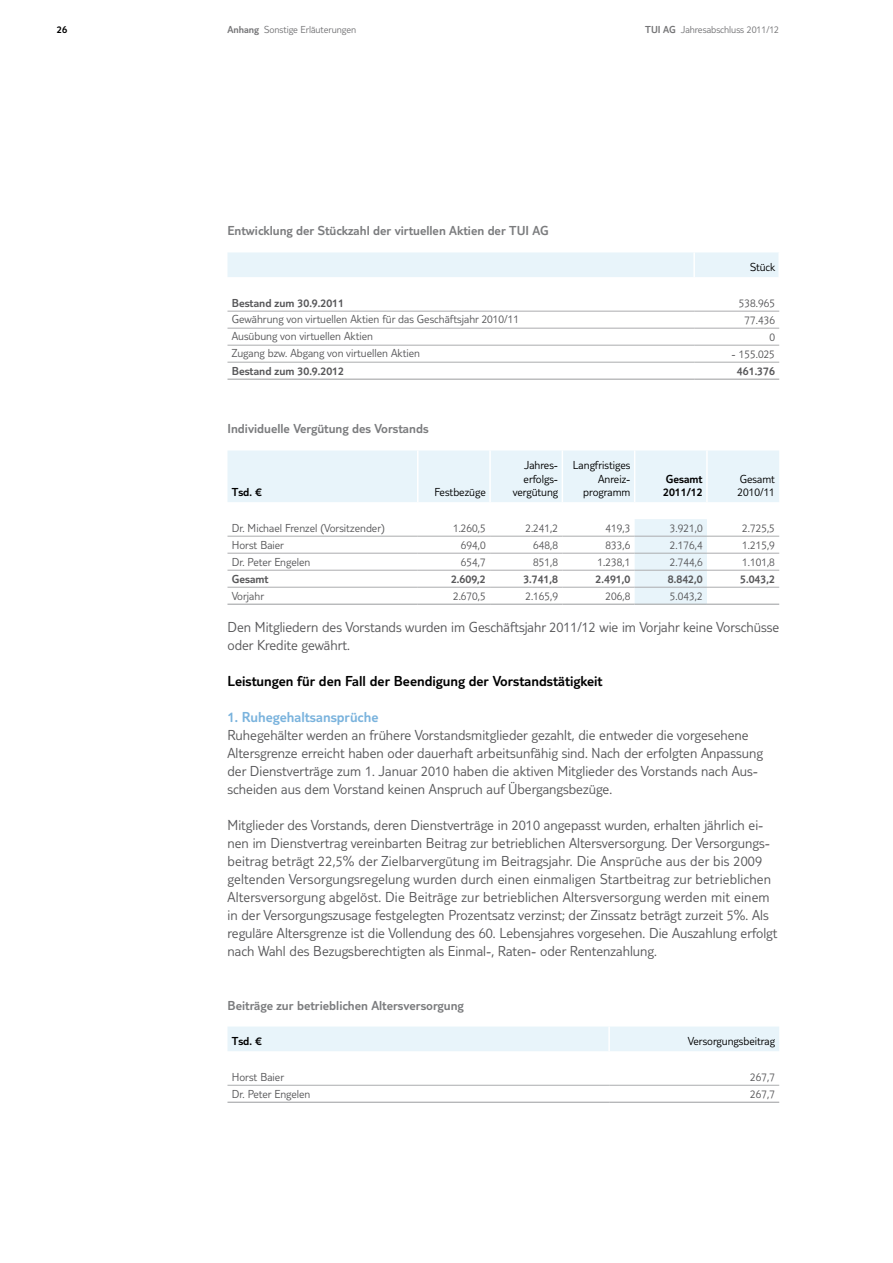
<style>
.page{position:relative;width:893px;height:1263px;background:#fff}
.page>*{position:absolute;margin:0;border:0;box-sizing:border-box;transform-origin:0 0}
.t1{font:300 15px/18px "TUI Type";color:#58585a}
.t2{font:300 15px "TUI Type";color:#000}
.t3{font:300 15px "TUI Type";color:#7ab3dd}
.t4{font:300 13.5px "TUI Type";color:#7b7c7e}
.t5{font:300 12px "TUI Type";color:#58585a}
.t6{font:300 12px/13.5px "TUI Type";color:#000;text-align:right}
.t7{font:300 12px "TUI Type";color:#58585a}
.t8{font:300 12px/13.5px "TUI Type";color:#000}
.t9{font:300 10.5px "TUI Type";letter-spacing:-.005em;color:#757577}
.t10{font:300 10.5px "TUI Type";color:#000}
.s1{font-style:inherit}
</style>
<div class="page">
<div style="left:227px;top:252px;width:551px;height:25px;background:#e8f4fa"></div>
<hr style="left:227px;top:328px;width:467px;height:1px;background:#abacae">
<hr style="left:227px;top:362px;width:467px;height:1px;background:#abacae">
<hr style="left:694px;top:328px;width:85px;height:1px;background:#abacae">
<hr style="left:694px;top:362px;width:85px;height:1px;background:#abacae">
<hr style="left:693px;top:252px;width:2px;height:25px;background:#fff">
<hr style="left:227px;top:311px;width:467px;height:1px;background:#abacae">
<hr style="left:227px;top:345px;width:467px;height:1px;background:#abacae">
<hr style="left:227px;top:379px;width:467px;height:1px;background:#abacae">
<hr style="left:694px;top:379px;width:85px;height:1px;background:#abacae">
<hr style="left:694px;top:311px;width:85px;height:1px;background:#abacae">
<hr style="left:694px;top:345px;width:85px;height:1px;background:#abacae">
<svg style="left:227px;top:450px;width:552px;height:120px"></svg>
<svg style="left:635px;top:450px;width:72px;height:154px;background:#eaf4f9"></svg>
<hr style="left:418px;top:536px;width:72px;height:1px;background:#abacae">
<hr style="left:490px;top:536px;width:72px;height:1px;background:#abacae">
<hr style="left:562px;top:536px;width:73px;height:1px;background:#abacae">
<hr style="left:707px;top:536px;width:72px;height:1px;background:#abacae">
<hr style="left:418px;top:553px;width:72px;height:1px;background:#abacae">
<hr style="left:490px;top:553px;width:72px;height:1px;background:#abacae">
<hr style="left:562px;top:553px;width:73px;height:1px;background:#abacae">
<hr style="left:707px;top:553px;width:72px;height:1px;background:#abacae">
<hr style="left:489px;top:450px;width:2px;height:52px;background:#fff">
<hr style="left:562px;top:450px;width:1px;height:52px;background:#fff">
<hr style="left:635px;top:536px;width:72px;height:1px;background:#abacae">
<hr style="left:635px;top:553px;width:72px;height:1px;background:#abacae">
<hr style="left:227px;top:536px;width:191px;height:1px;background:#abacae">
<hr style="left:227px;top:553px;width:191px;height:1px;background:#abacae">
<hr style="left:227px;top:570px;width:191px;height:1px;background:#abacae">
<hr style="left:418px;top:570px;width:72px;height:1px;background:#abacae">
<hr style="left:490px;top:570px;width:72px;height:1px;background:#abacae">
<hr style="left:562px;top:570px;width:73px;height:1px;background:#abacae">
<hr style="left:707px;top:570px;width:72px;height:1px;background:#abacae">
<hr style="left:635px;top:570px;width:72px;height:1px;background:#abacae">
<hr style="left:227px;top:587px;width:191px;height:1px;background:#abacae">
<hr style="left:418px;top:587px;width:72px;height:1px;background:#abacae">
<hr style="left:490px;top:587px;width:72px;height:1px;background:#abacae">
<hr style="left:562px;top:587px;width:73px;height:1px;background:#abacae">
<hr style="left:707px;top:587px;width:72px;height:1px;background:#abacae">
<hr style="left:635px;top:587px;width:72px;height:1px;background:#abacae">
<hr style="left:417px;top:450px;width:2px;height:52px;background:#fff">
<hr style="left:634px;top:450px;width:1px;height:52px;background:#fff">
<hr style="left:706px;top:450px;width:2px;height:52px;background:#fff">
<hr style="left:227px;top:604px;width:191px;height:1px;background:#abacae">
<hr style="left:418px;top:604px;width:72px;height:1px;background:#abacae">
<hr style="left:490px;top:604px;width:72px;height:1px;background:#abacae">
<hr style="left:562px;top:604px;width:73px;height:1px;background:#abacae">
<hr style="left:635px;top:604px;width:72px;height:1px;background:#abacae">
<hr style="left:707px;top:604px;width:72px;height:1px;background:#abacae">
<div style="left:227px;top:1026px;width:552px;height:25px;background:#e8f4fa"></div>
<hr style="left:227px;top:1085px;width:382px;height:1px;background:#abacae">
<hr style="left:609px;top:1085px;width:170px;height:1px;background:#abacae">
<hr style="left:608px;top:1026px;width:2px;height:25px;background:#fff">
<hr style="left:227px;top:1102px;width:382px;height:1px;background:#abacae">
<hr style="left:609px;top:1102px;width:170px;height:1px;background:#abacae">
<p class="t10" style="left:57px;top:23px;width:12px">26</p>
<p class="t9" style="left:227px;top:23px;width:130px"><span class="s1">Anhang</span> Sonstige Erläuterungen</p>
<p class="t9" style="left:645px;top:23px;width:135px"><span class="s1">TUI AG</span> Jahresabschluss 2011/12</p>
<p class="t4" style="left:227px;top:223px;width:323px">Entwicklung der Stückzahl der virtuellen Aktien der TUI AG</p>
<p class="t6" style="left:750px;top:260px;width:27px">Stück</p>
<p class="t7" style="left:232px;top:296px;width:114px">Bestand zum 30.9.2011</p>
<p class="t5" style="left:739px;top:296px;width:38px">538.965</p>
<p class="t5" style="left:232px;top:313px;width:289px">Gewährung von virtuellen Aktien für das Geschäftsjahr 2010/11</p>
<p class="t5" style="left:744px;top:313px;width:32px">77.436</p>
<p class="t5" style="left:232px;top:330px;width:143px">Ausübung von virtuellen Aktien</p>
<p class="t5" style="left:769px;top:330px;width:7px">0</p>
<p class="t5" style="left:232px;top:347px;width:190px">Zugang bzw. Abgang von virtuellen Aktien</p>
<p class="t5" style="left:732px;top:347px;width:45px">- 155.025</p>
<p class="t7" style="left:232px;top:364px;width:114px">Bestand zum 30.9.2012</p>
<p class="t7" style="left:737px;top:364px;width:40px">461.376</p>
<p class="t4" style="left:227px;top:421px;width:203px">Individuelle Vergütung des Vorstands</p>
<p class="t8" style="left:232px;top:485px;width:31px">Tsd. €</p>
<p class="t6" style="left:434px;top:485px;width:53px">Festbezüge</p>
<p class="t6" style="left:513px;top:458px;width:47px">Jahres&shy;erfolgs&shy;vergütung</p>
<p class="t6" style="left:573px;top:458px;width:59px">Langfristiges<br>Anreiz&shy;programm</p>
<p class="t8" style="left:663px;top:472px;width:41px">Gesamt<br>2011/12</p>
<p class="t6" style="left:737px;top:472px;width:39px;text-align:left">Gesamt<br>2010/11</p>
<p class="t5" style="left:232px;top:521px;width:155px">Dr. Michael Frenzel (Vorsitzender)</p>
<p class="t5" style="left:453px;top:521px;width:34px">1.260,5</p>
<p class="t5" style="left:525px;top:521px;width:34px">2.241,2</p>
<p class="t5" style="left:605px;top:521px;width:26px">419,3</p>
<p class="t5" style="left:670px;top:521px;width:34px">3.921,0</p>
<p class="t5" style="left:742px;top:521px;width:34px">2.725,5</p>
<p class="t5" style="left:232px;top:538px;width:54px">Horst Baier</p>
<p class="t5" style="left:461px;top:538px;width:26px">694,0</p>
<p class="t5" style="left:533px;top:538px;width:26px">648,8</p>
<p class="t5" style="left:605px;top:538px;width:26px">833,6</p>
<p class="t5" style="left:670px;top:538px;width:34px">2.176,4</p>
<p class="t5" style="left:742px;top:538px;width:34px">1.215,9</p>
<p class="t5" style="left:232px;top:555px;width:80px">Dr. Peter Engelen</p>
<p class="t5" style="left:461px;top:555px;width:26px">654,7</p>
<p class="t5" style="left:533px;top:555px;width:26px">851,8</p>
<p class="t5" style="left:598px;top:555px;width:34px">1.238,1</p>
<p class="t5" style="left:670px;top:555px;width:34px">2.744,6</p>
<p class="t5" style="left:742px;top:555px;width:34px">1.101,8</p>
<p class="t7" style="left:232px;top:572px;width:38px">Gesamt</p>
<p class="t7" style="left:451px;top:572px;width:36px">2.609,2</p>
<p class="t7" style="left:523px;top:572px;width:36px">3.741,8</p>
<p class="t7" style="left:596px;top:572px;width:36px">2.491,0</p>
<p class="t7" style="left:668px;top:572px;width:36px">8.842,0</p>
<p class="t7" style="left:740px;top:572px;width:36px">5.043,2</p>
<p class="t5" style="left:232px;top:589px;width:34px">Vorjahr</p>
<p class="t5" style="left:453px;top:589px;width:34px">2.670,5</p>
<p class="t5" style="left:525px;top:589px;width:34px">2.165,9</p>
<p class="t5" style="left:606px;top:589px;width:26px">206,8</p>
<p class="t5" style="left:670px;top:589px;width:34px">5.043,2</p>
<p class="t1" style="left:227px;top:617px;width:553px">Den Mitgliedern des Vorstands wurden im Geschäftsjahr 2011/12 wie im Vorjahr keine Vorschüsse oder Kredite gewährt.</p>
<p class="t2" style="left:227px;top:672px;width:377px">Leistungen für den Fall der Beendigung der Vorstandstätigkeit</p>
<p class="t3" style="left:227px;top:708px;width:152px">1. Ruhegehaltsansprüche</p>
<p class="t1" style="left:227px;top:725px;width:537px">Ruhegehälter werden an frühere Vorstandsmitglieder gezahlt, die entweder die vorgesehene Altersgrenze erreicht haben oder dauerhaft arbeitsunfähig sind. Nach der erfolgten Anpassung der Dienstverträge zum 1. Januar 2010 haben die aktiven Mitglieder des Vorstands nach Aus&shy;scheiden aus dem Vorstand keinen Anspruch auf Übergangsbezüge.</p>
<p class="t1" style="left:227px;top:815px;width:552px">Mitglieder des Vorstands, deren Dienstverträge in 2010 angepasst wurden, erhalten jährlich ei&shy;nen im Dienstvertrag vereinbarten Beitrag zur betrieblichen Altersversorgung. Der Versorgungs&shy;beitrag beträgt 22,5% der Zielbarvergütung im Beitragsjahr. Die Ansprüche aus der bis 2009 geltenden Versorgungsregelung wurden durch einen einmaligen Startbeitrag zur betrieblichen Altersversorgung abgelöst. Die Beiträge zur betrieblichen Altersversorgung werden mit einem in der Versorgungszusage festgelegten Prozentsatz verzinst; der Zinssatz beträgt zurzeit 5%. Als reguläre Altersgrenze ist die Vollendung des 60. Lebensjahres vorgesehen. Die Auszahlung erfolgt nach Wahl des Bezugsberechtigten als Einmal-, Raten- oder Rentenzahlung.</p>
<p class="t4" style="left:227px;top:997px;width:238px">Beiträge zur betrieblichen Altersversorgung</p>
<p class="t8" style="left:232px;top:1034px;width:31px">Tsd. €</p>
<p class="t6" style="left:688px;top:1034px;width:89px">Versorgungsbeitrag</p>
<p class="t5" style="left:232px;top:1070px;width:54px">Horst Baier</p>
<p class="t5" style="left:750px;top:1070px;width:26px">267,7</p>
<p class="t5" style="left:232px;top:1087px;width:80px">Dr. Peter Engelen</p>
<p class="t5" style="left:750px;top:1087px;width:26px">267,7</p>
</div>
